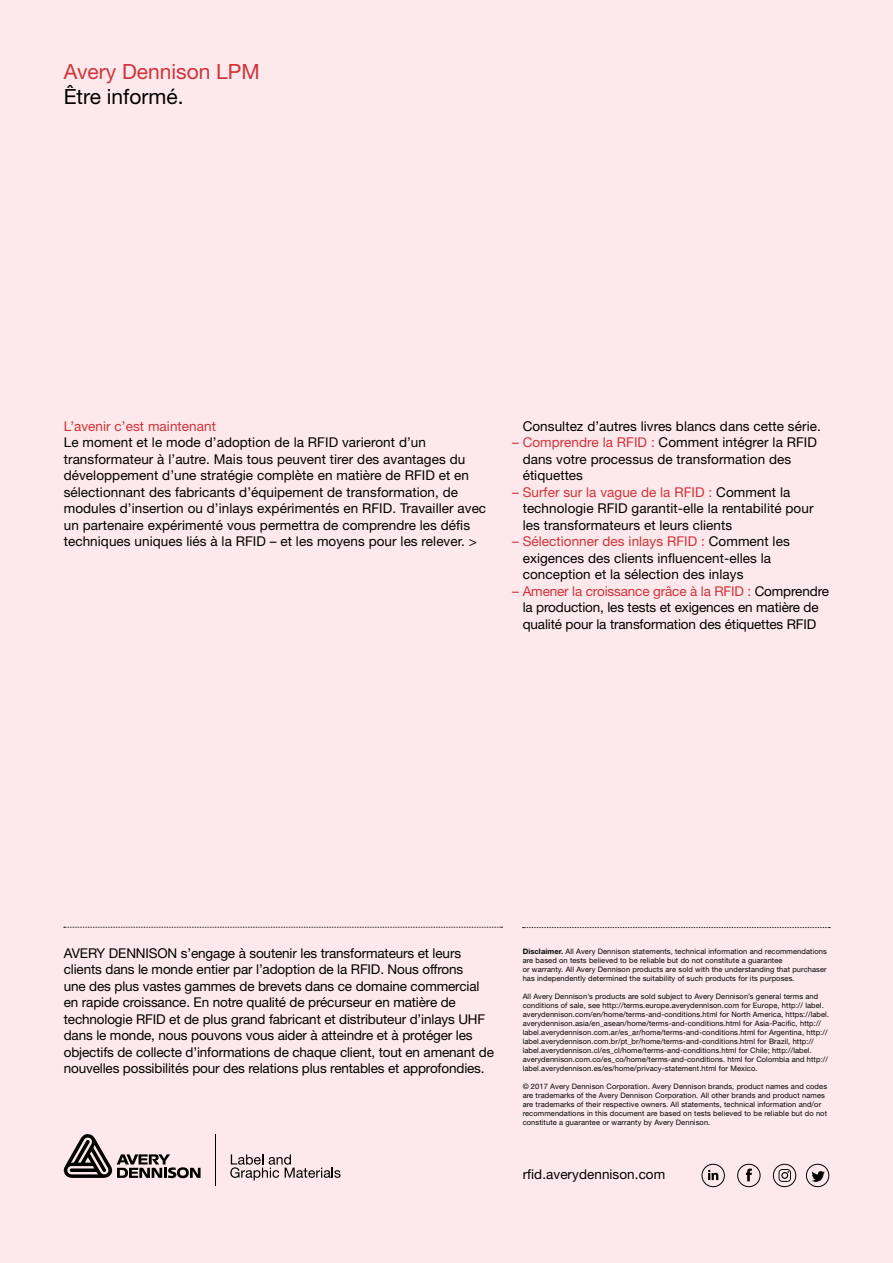
<style>
.page{position:relative;width:893px;height:1263px;background:#fde9eb}
.page>*{position:absolute;margin:0;border:0;box-sizing:border-box;transform-origin:0 0}
.t1{font:21px "Helvetica Neue LT Std";color:#cf3339}
.t2{font:21px "Helvetica Neue LT Std";color:#000}
.t3{font:13.5px/16.5px "Helvetica Neue LT Std";letter-spacing:.005em;color:#000}
.t4{font:13.5px "Helvetica Neue LT Std";letter-spacing:.005em;color:#cf3339}
.t5{font:7.5px/9px "Helvetica Neue LT Std";letter-spacing:.015em;color:#000}
.s1{color:#cf3339}
.s2{font-weight:700}
</style>
<div class="page">
<hr style="left:215px;top:1134px;width:1px;height:51px;background:#000">
<svg style="left:64px;top:1134px;width:137px;height:44px"></svg>
<svg style="left:230px;top:1154px;width:111px;height:26px"></svg>
<svg style="left:708px;top:1170px;width:10px;height:10px"></svg>
<div style="left:702px;top:1164px;width:23px;height:23px;border:1px solid #000;border-radius:50%"></div>
<svg style="left:746px;top:1168px;width:6px;height:13px"></svg>
<div style="left:737px;top:1164px;width:23px;height:23px;border:1px solid #000;border-radius:50%"></div>
<svg style="left:779px;top:1169px;width:12px;height:13px"></svg>
<div style="left:773px;top:1164px;width:23px;height:23px;border:1px solid #000;border-radius:50%"></div>
<svg style="left:811px;top:1171px;width:14px;height:11px"></svg>
<div style="left:806px;top:1164px;width:23px;height:23px;border:1px solid #000;border-radius:50%"></div>
<svg style="left:64px;top:927px;width:438px;height:1px"></svg>
<svg style="left:523px;top:927px;width:307px;height:1px"></svg>
<h1 class="t1" style="left:64px;top:59px;width:198px">Avery Dennison LPM</h1>
<h1 class="t2" style="left:64px;top:84px;width:121px">Être informé.</h1>
<p class="t4" style="left:64px;top:418px;width:154px">L’avenir c’est maintenant</p>
<p class="t3" style="left:64px;top:434px;width:424px">Le moment et le mode d’adoption de la RFID varieront d’un transformateur à l’autre. Mais tous peuvent tirer des avantages du développement d’une stratégie complète en matière de RFID et en sélectionnant des fabricants d’équipement de transformation, de modules d’insertion ou d’inlays expérimentés en RFID. Travailler avec un partenaire expérimenté vous permettra de comprendre les défis techniques uniques liés à la RFID – et les moyens pour les relever. &gt;</p>
<p class="t3" style="left:523px;top:417px;width:300px">Consultez d’autres livres blancs dans cette série.</p>
<p class="t3" style="left:523px;top:434px;width:296px;text-indent:-11px"><span class="s1">– Comprendre la RFID :</span> Comment intégrer la RFID dans votre processus de transformation des étiquettes</p>
<p class="t3" style="left:523px;top:483px;width:292px;text-indent:-11px"><span class="s1">– Surfer sur la vague de la RFID :</span> Comment la technologie RFID garantit-elle la rentabilité pour les transformateurs et leurs clients</p>
<p class="t3" style="left:523px;top:533px;width:269px;text-indent:-11px"><span class="s1">– Sélectionner des inlays RFID :</span> Comment les exigences des clients influencent-elles la conception et la sélection des inlays</p>
<p class="t3" style="left:512px;top:582px;width:318px;text-align:center"><span class="s1">– Amener la croissance grâce à la RFID :</span> Comprendre la production, les tests et exigences en matière de qualité pour la transformation des étiquettes RFID</p>
<p class="t3" style="left:64px;top:945px;width:432px">AVERY DENNISON s’engage à soutenir les transformateurs et leurs clients dans le monde entier par l’adoption de la RFID. Nous offrons<br>une des plus vastes gammes de brevets dans ce domaine commercial en rapide croissance. En notre qualité de précurseur en matière de technologie RFID et de plus grand fabricant et distributeur d’inlays UHF dans le monde, nous pouvons vous aider à atteindre et à protéger les objectifs de collecte d’informations de chaque client, tout en amenant de nouvelles possibilités pour des relations plus rentables et approfondies.</p>
<p class="t5" style="left:523px;top:946px;width:306px"><span class="s2">Disclaimer.</span> All Avery Dennison statements, technical information and recommendations are based on tests believed to be reliable but do not constitute a guarantee<br>or warranty. All Avery Dennison products are sold with the understanding that purchaser has independently determined the suitability of such products for its purposes.</p>
<p class="t5" style="left:523px;top:991px;width:308px">All Avery Dennison’s products are sold subject to Avery Dennison’s general terms and conditions of sale, see http://terms.europe.averydennison.com for Europe, http:// label. averydennison.com/en/home/terms-and-conditions.html for North America, https://label. averydennison.asia/en_asean/home/terms-and-conditions.html for Asia-Pacific, http:// label.averydennison.com.ar/es_ar/home/terms-and-conditions.html for Argentina, http:// label.averydennison.com.br/pt_br/home/terms-and-conditions.html for Brazil, http:// label.averydennison.cl/es_cl/home/terms-and-conditions.html for Chile; http://label. averydennison.com.co/es_co/home/terms-and-conditions. html for Colombia and http:// label.averydennison.es/es/home/privacy-statement.html for Mexico.</p>
<p class="t5" style="left:523px;top:1081px;width:306px">© 2017 Avery Dennison Corporation. Avery Dennison brands, product names and codes are trademarks of the Avery Dennison Corporation. All other brands and product names are trademarks of their respective owners. All statements, technical information and/or recommendations in this document are based on tests believed to be reliable but do not constitute a guarantee or warranty by Avery Dennison.</p>
<p class="t3" style="left:523px;top:1166px;width:144px">rfid.averydennison.com</p>
</div>
